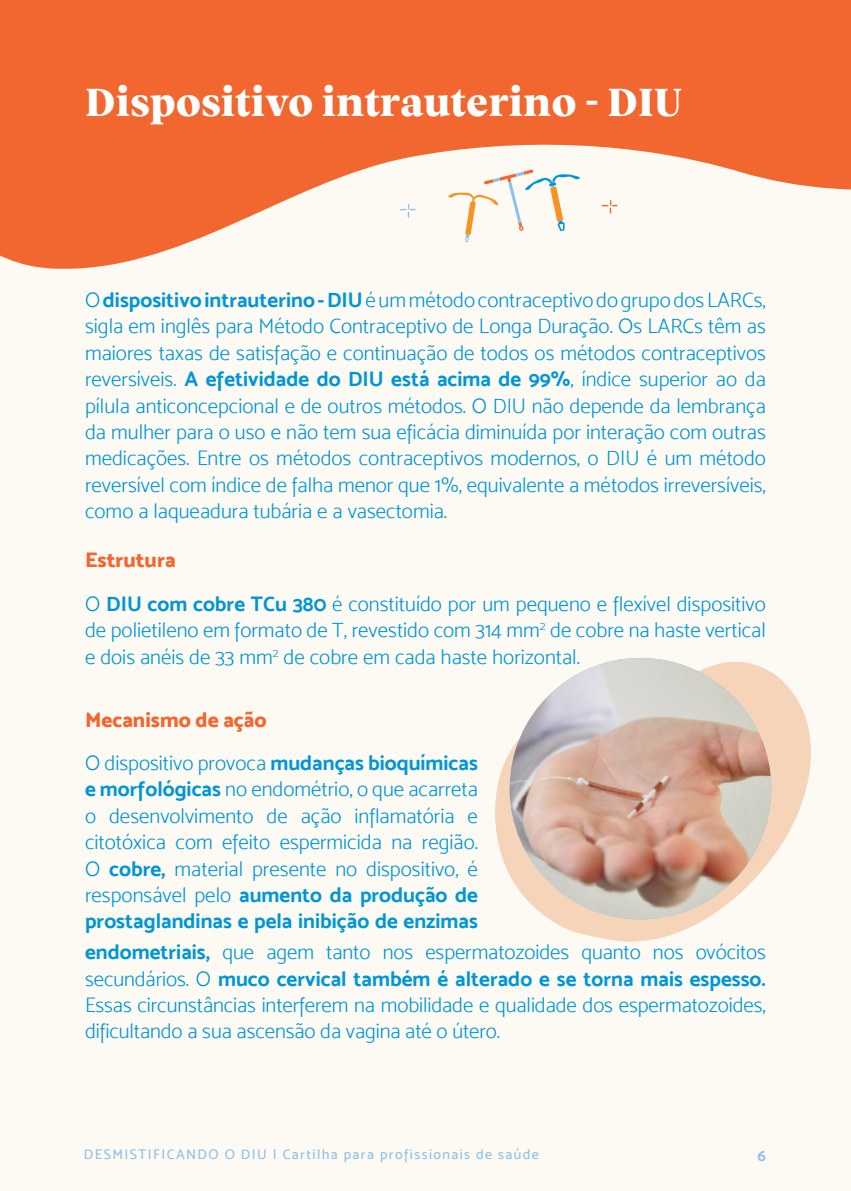
<style>
.page{position:relative;width:851px;height:1191px;background:#fff}
.page>*{position:absolute;margin:0;border:0;box-sizing:border-box;transform-origin:0 0}
.t1{font:800 40px "TRY Vesterbro";color:#fff}
.t2{font:21px/26.4px "Mosk Light 300";letter-spacing:-.005em;color:#0096d6;text-align:justify}
.t3{font:21px/26.4px "Mosk Bold 700";color:#0096d6}
.t4{font:21px "Mosk Extra Bold 800";color:#f26630}
.t5{font:16px "Mosk Bold 700";color:#8fc2eb}
.t6{font:14px "Mosk Medium 500";letter-spacing:.1em;color:#8fc2eb}
.s1{font-family:"Mosk Bold 700"}
.s2{font-family:"Mosk Light 300"}
</style>
<div class="page">
<div style="left:0;top:0;width:850px;height:1191px;background:#fcfaf2"></div>
<svg style="left:0;top:0;width:850px;height:269px;fill:#f26630"></svg>
<svg style="left:495px;top:662px;width:315px;height:279px"></svg>
<img style="left:509px;top:658px;width:262px;height:261px;border-radius:131px">
<svg style="left:448px;top:169px;width:132px;height:73px"></svg>
<svg style="left:399px;top:204px;width:16px;height:13px"></svg>
<svg style="left:601px;top:200px;width:16px;height:13px"></svg>
<h1 class="t1" style="left:85px;top:76px;width:599px">Dispositivo intrauterino - DIU</h1>
<p class="t2" style="left:85px;top:286px;width:682px">O <span class="s1">dispositivo intrauterino - DIU</span> é um método contraceptivo do grupo dos LARCs, sigla em inglês para Método Contraceptivo de Longa Duração. Os LARCs têm as maiores taxas de satisfação e continuação de todos os métodos contraceptivos reversíveis. <span class="s1">A efetividade do DIU está acima de 99%</span>, índice superior ao da pílula anticoncepcional e de outros métodos. O DIU não depende da lembrança da mulher para o uso e não tem sua eficácia diminuída por interação com outras medicações. Entre os métodos contraceptivos modernos, o DIU é um método reversível com índice de falha menor que 1%, equivalente a métodos irreversíveis, como a laqueadura tubária e a vasectomia.</p>
<p class="t4" style="left:85px;top:547px;width:92px">Estrutura</p>
<p class="t2" style="left:85px;top:590px;width:682px">O <span class="s1">DIU com cobre TCu 380</span> é constituído por um pequeno e flexível dispositivo de polietileno em formato de T, revestido com 314 mm<sup>2</sup> de cobre na haste vertical e dois anéis de 33 mm<sup>2</sup> de cobre em cada haste horizontal.</p>
<p class="t4" style="left:85px;top:706px;width:183px">Mecanismo de ação</p>
<p class="t2" style="left:85px;top:749px;width:394px">O dispositivo provoca <span class="s1">mudanças bioquímicas e morfológicas</span> no endométrio, o que acarreta o desenvolvimento de ação inflamatória e citotóxica com efeito espermicida na região.<br>O <span class="s1">cobre,</span> material presente no dispositivo, é</p>
<p class="t3" style="left:85px;top:881px;width:394px"><span class="s2">responsável pelo</span> aumento da produção de prostaglandinas e pela inibição de enzimas</p>
<p class="t2" style="left:85px;top:938px;width:682px"><span class="s1">endometriais,</span> que agem tanto nos espermatozoides quanto nos ovócitos</p>
<p class="t3" style="left:85px;top:964px;width:682px"><span class="s2">secundários. O</span> muco cervical também é alterado e se torna mais espesso.</p>
<p class="t2" style="left:85px;top:991px;width:682px">Essas circunstâncias interferem na mobilidade e qualidade dos espermatozoides, dificultando a sua ascensão da vagina até o útero.</p>
<p class="t6" style="left:84px;top:1146px;width:456px">DESMISTIFICANDO O DIU | Cartilha para profissionais de saúde</p>
<p class="t5" style="left:757px;top:1145px;width:10px">6</p>
</div>
